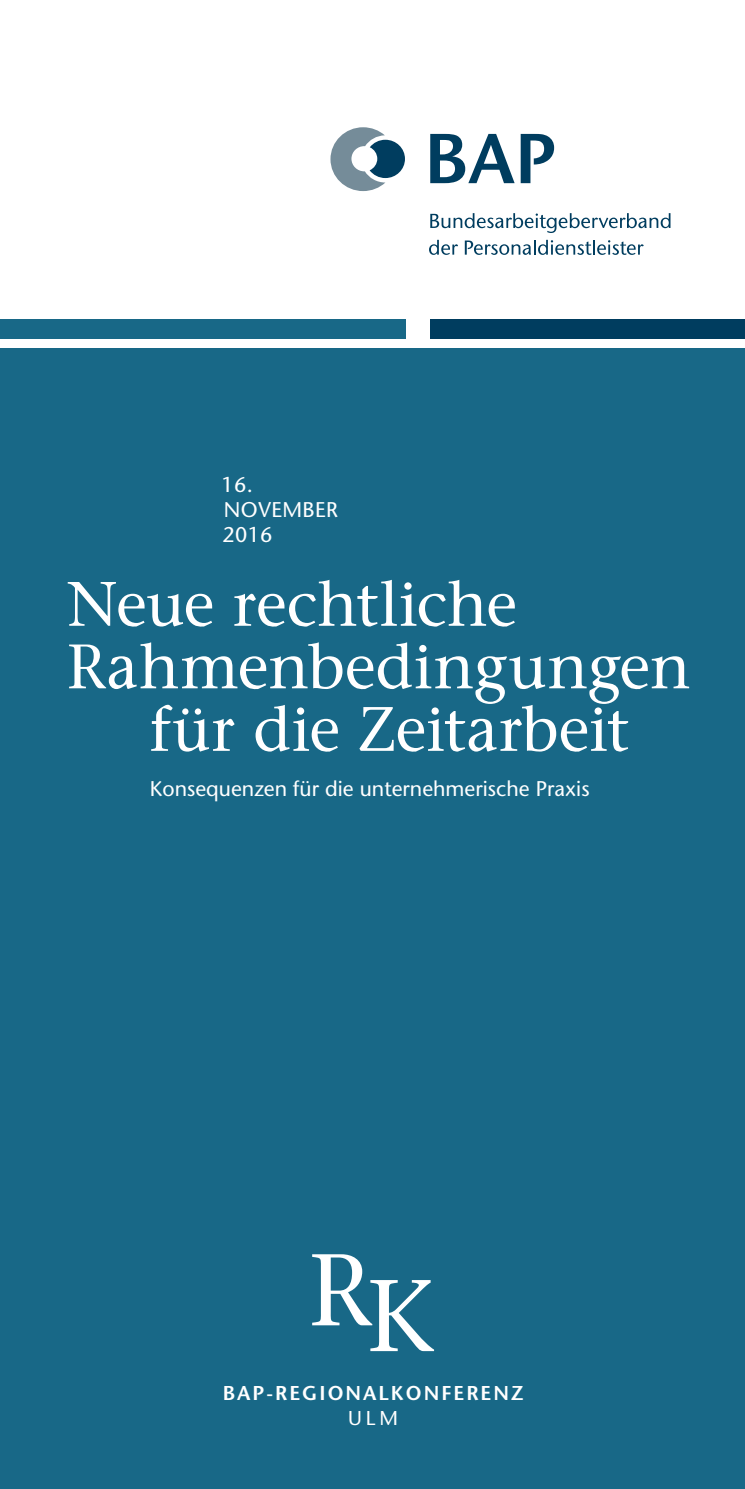
<style>
.page{position:relative;width:745px;height:1489px;background:#fff}
.page>*{position:absolute;margin:0;border:0;box-sizing:border-box;transform-origin:0 0}
.t1{font:101.5px "Stone Serif";color:#fff}
.t2{font:62.5px "Stone Serif";letter-spacing:-.005em;color:#fff}
.t3{font:21.25px "Stone Sans";color:#fff}
.t4{font:21.25px/25px "Stone Sans";letter-spacing:.02em;color:#fff}
.t5{font:600 20px "Stone Sans";letter-spacing:.1em;color:#fff}
.t6{font:20px "Stone Sans";color:#fff}
</style>
<div class="page">
<div style="left:0;top:319px;width:405px;height:20px;background:#186887"></div>
<div style="left:430px;top:319px;width:314px;height:20px;background:#003d5f"></div>
<div style="left:0;top:349px;width:744px;height:1139px;background:#186887"></div>
<svg style="left:330px;top:127px;width:74px;height:64px"></svg>
<svg style="left:430px;top:134px;width:84px;height:49px"></svg>
<svg style="left:520px;top:134px;width:33px;height:49px"></svg>
<svg style="left:429px;top:240px;width:29px;height:15px"></svg>
<svg style="left:464px;top:240px;width:179px;height:15px"></svg>
<svg style="left:430px;top:213px;width:240px;height:20px"></svg>
<p class="t4" style="left:221px;top:472px;width:118px">16.<br>NOVEMBER<br>2016</p>
<p class="t2" style="left:67px;top:565px;width:451px">Neue rechtliche</p>
<p class="t2" style="left:67px;top:628px;width:625px">Rahmenbedingungen</p>
<p class="t2" style="left:149px;top:690px;width:481px">für die Zeitarbeit</p>
<p class="t3" style="left:150px;top:776px;width:441px">Konsequenzen für die unternehmerische Praxis</p>
<h1 class="t1" style="left:308px;top:1240px;width:127px">RK</h1>
<p class="t5" style="left:222px;top:1380px;width:302px">BAP-REGIONALKONFERENZ</p>
<p class="t6" style="left:348px;top:1406px;width:51px">ULM</p>
</div>
